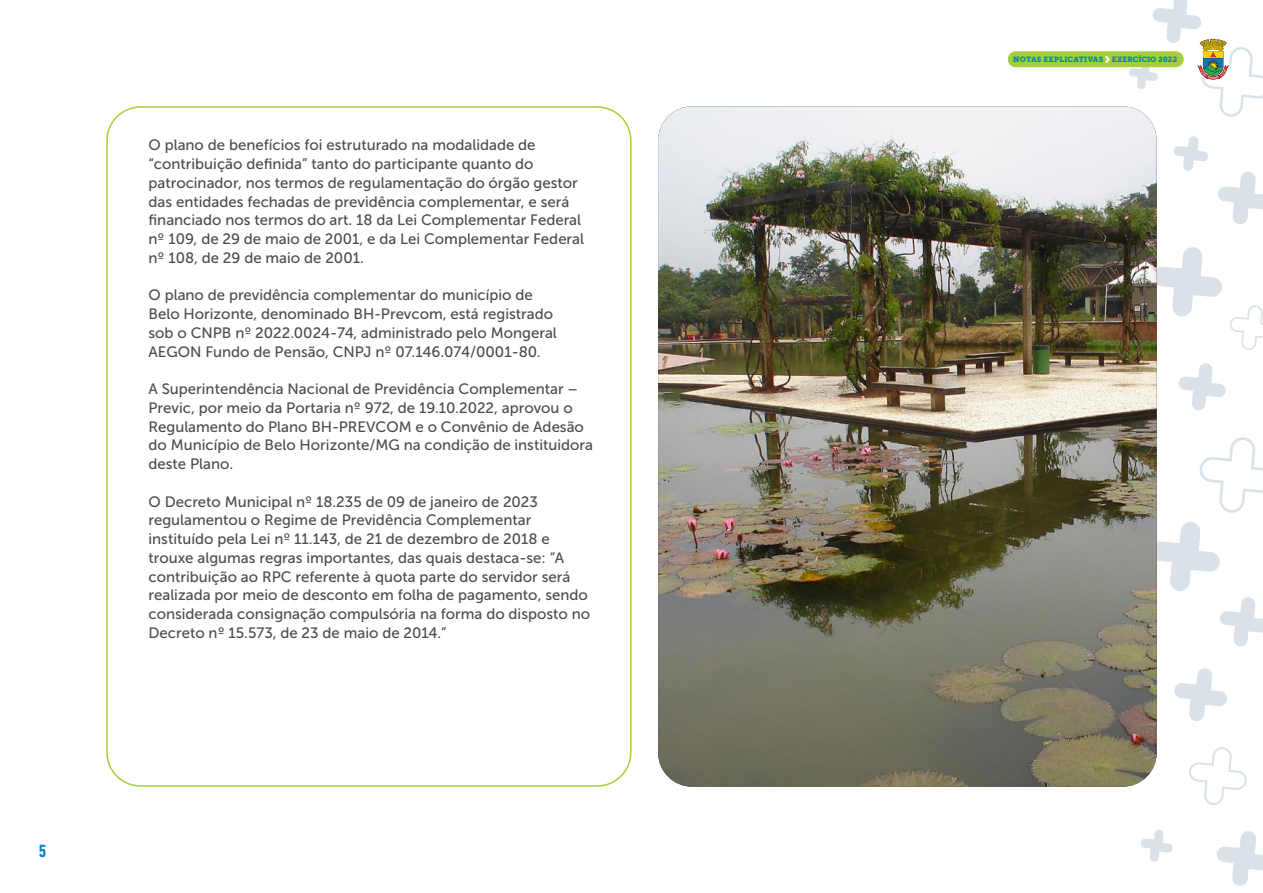
<style>
.page{position:relative;width:1263px;height:893px;background:#fff}
.page>*{position:absolute;margin:0;border:0;box-sizing:border-box;transform-origin:0 0}
.t1{font:700 condensed 18px "DIN Next LT Pro";color:#0083c6}
.t2{font:15px/18.8px "Museo Sans 500";color:#4b4c4d}
.t3{font:7.65px "Museo Slab Rounded 900";letter-spacing:.025em;color:#0083c6}
</style>
<div class="page">
<svg style="left:1218px;top:171px;width:45px;height:53px"></svg>
<svg style="left:1220px;top:597px;width:43px;height:50px"></svg>
<svg style="left:1230px;top:305px;width:33px;height:45px"></svg>
<svg style="left:1174px;top:668px;width:53px;height:53px"></svg>
<svg style="left:1157px;top:522px;width:63px;height:69px"></svg>
<svg style="left:1217px;top:831px;width:46px;height:55px"></svg>
<svg style="left:1178px;top:363px;width:48px;height:48px"></svg>
<svg style="left:1173px;top:136px;width:35px;height:35px"></svg>
<svg style="left:1140px;top:829px;width:33px;height:33px"></svg>
<svg style="left:1157px;top:247px;width:65px;height:70px"></svg>
<svg style="left:1199px;top:437px;width:64px;height:76px"></svg>
<svg style="left:1189px;top:747px;width:58px;height:58px"></svg>
<div style="left:1008px;top:51px;width:176px;height:16px;background:#a6ce39;border-radius:8px"></div>
<svg style="left:1105px;top:56px;width:5px;height:7px"></svg>
<svg style="left:1129px;top:0;width:134px;height:117px"></svg>
<img style="left:658px;top:106px;width:499px;height:681px">
<p class="t1" style="left:39px;top:841px;width:9px">5</p>
<p class="t2" style="left:149px;top:136px;width:437px">O plano de benefícios foi estruturado na modalidade de “contribuição definida” tanto do participante quanto do patrocinador, nos termos de regulamentação do órgão gestor das entidades fechadas de previdência complementar, e será financiado nos termos do art. 18 da Lei Complementar Federal nº 109, de 29 de maio de 2001, e da Lei Complementar Federal nº 108, de 29 de maio de 2001.</p>
<p class="t2" style="left:149px;top:286px;width:410px">O plano de previdência complementar do município de Belo Horizonte, denominado BH-Prevcom, está registrado sob o CNPB nº 2022.0024-74, administrado pelo Mongeral AEGON Fundo de Pensão, CNPJ nº 07.146.074/0001-80.</p>
<p class="t2" style="left:149px;top:380px;width:446px">A Superintendência Nacional de Previdência Complementar – Previc, por meio da Portaria nº 972, de 19.10.2022, aprovou o Regulamento do Plano BH-PREVCOM e o Convênio de Adesão do Município de Belo Horizonte/MG na condição de instituidora deste Plano.</p>
<p class="t2" style="left:149px;top:492px;width:443px">O Decreto Municipal nº 18.235 de 09 de janeiro de 2023 regulamentou o Regime de Previdência Complementar instituído pela Lei nº 11.143, de 21 de dezembro de 2018 e trouxe algumas regras importantes, das quais destaca-se: “A contribuição ao RPC referente à quota parte do servidor será realizada por meio de desconto em folha de pagamento, sendo considerada consignação compulsória na forma do disposto no Decreto nº 15.573, de 23 de maio de 2014.”</p>
<p class="t3" style="left:1013px;top:55px;width:166px">NOTAS EXPLICATIVAS EXERCÍCIO 2022</p>
</div>
